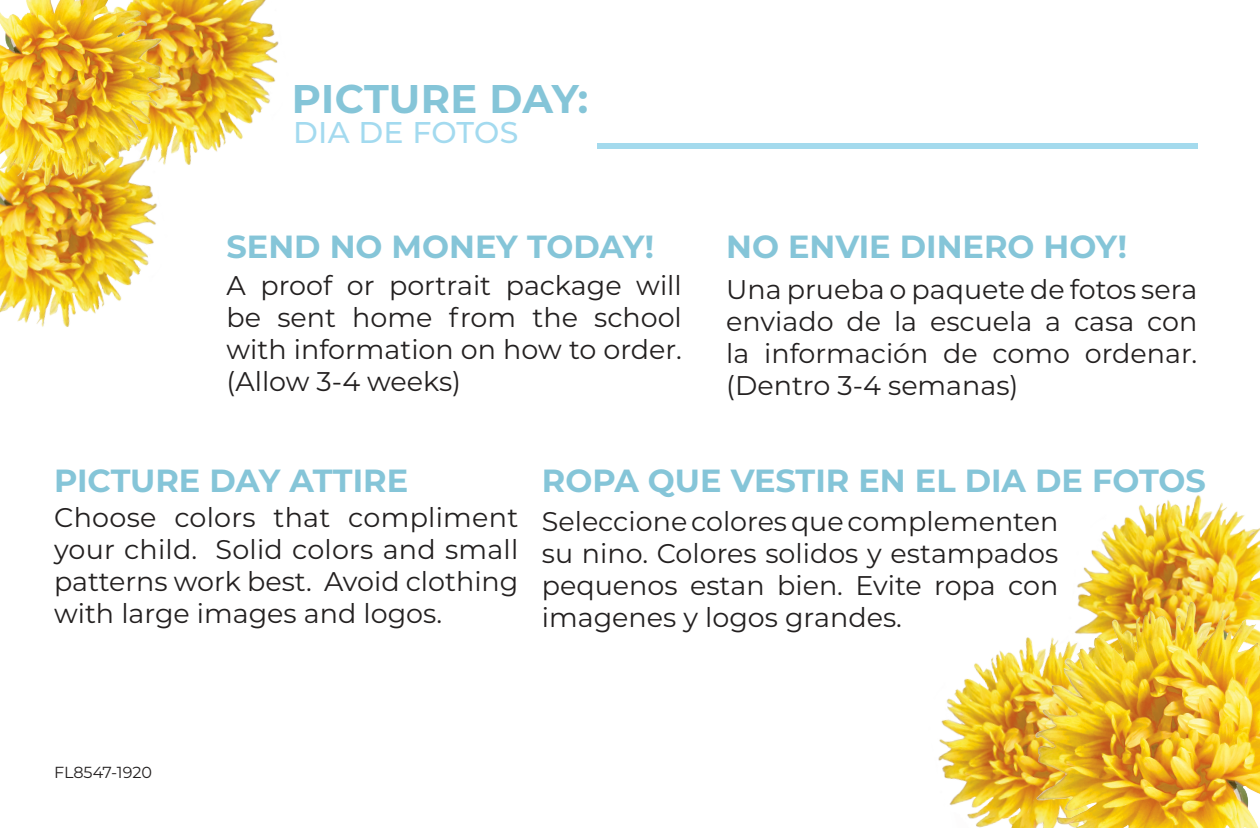
<style>
.page{position:relative;width:1260px;height:828px;background:#fff}
.page>*{position:absolute;margin:0;border:0;box-sizing:border-box;transform-origin:0 0}
.t1{font:700 40px "Montserrat";color:#85c5d8}
.t2{font:700 32px "Montserrat";color:#85c5d8}
.t3{font:500 30px "Montserrat";letter-spacing:.01em;color:#a3daef}
.t4{font:27px/32px "Montserrat";color:#232020;text-align:justify}
.t5{font:16px "Montserrat";color:#232020}
</style>
<div class="page">
<img style="left:236px;top:0;width:43px;height:104px">
<img style="left:0;top:14px;width:268px;height:313px">
<img style="left:0;top:0;width:236px;height:269px">
<img style="left:938px;top:495px;width:322px;height:333px">
<div style="left:597px;top:143px;width:600px;height:5px;background:#a4daed"></div>
<p class="t1" style="left:292px;top:70px;width:298px">PICTURE DAY:</p>
<p class="t3" style="left:293px;top:112px;width:227px">DIA DE FOTOS</p>
<p class="t2" style="left:226px;top:224px;width:429px">SEND NO MONEY TODAY!</p>
<p class="t4" style="left:226px;top:268px;width:457px">A proof or portrait package will be sent home from the school with information on how to order. (Allow 3-4 weeks)</p>
<p class="t2" style="left:726px;top:224px;width:402px">NO ENVIE DINERO HOY!</p>
<p class="t4" style="left:726px;top:272px;width:473px">Una prueba o paquete de fotos sera enviado de la escuela a casa con la información de como ordenar. (Dentro 3-4 semanas)</p>
<p class="t2" style="left:54px;top:458px;width:356px">PICTURE DAY ATTIRE</p>
<p class="t4" style="left:54px;top:501px;width:466px">Choose colors that compliment your child. Solid colors and small patterns work best. Avoid clothing with large images and logos.</p>
<p class="t2" style="left:542px;top:458px;width:666px">ROPA QUE VESTIR EN EL DIA DE FOTOS</p>
<p class="t4" style="left:542px;top:505px;width:518px">Seleccione colores que complementen su nino. Colores solidos y estampados pequenos estan bien. Evite ropa con imagenes y logos grandes.</p>
<p class="t5" style="left:54px;top:762px;width:100px">FL8547-1920</p>
</div>
